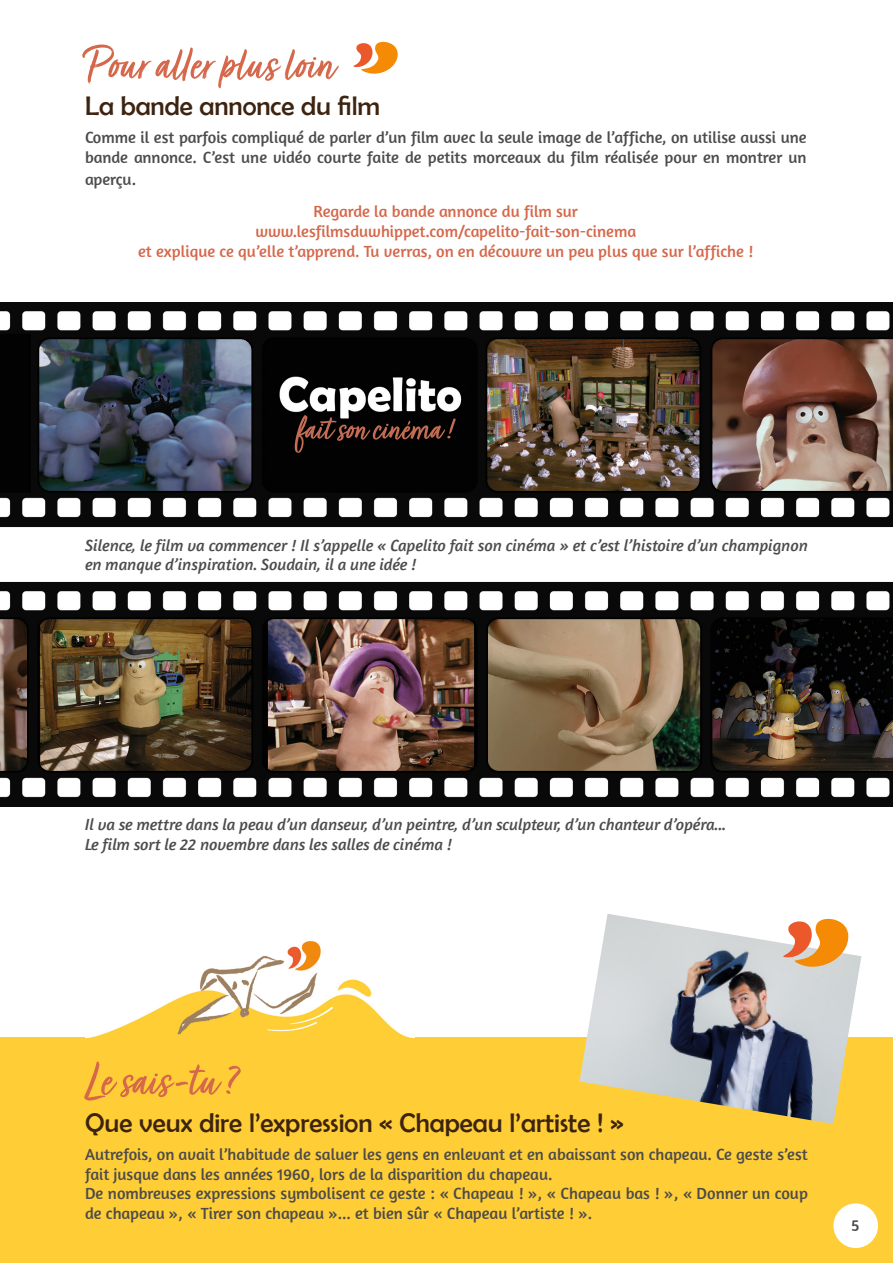
<style>
.page{position:relative;width:893px;height:1263px;background:#fff}
.page>*{position:absolute;margin:0;border:0;box-sizing:border-box;transform-origin:0 0}
.Titre{font:52.5px "Turbinado Pro";color:#d5684b}
.Titre_du_film{font:27px "Berlin Sans FB";color:#3d2411}
.Texte{font:16.5px/19.8px "Amaranth";color:#4d4b4b}
.Texte-2{font:italic 16.5px/19.8px "Amaranth";color:#4d4b4b}
.Question{font:16.5px "Amaranth";color:#d5684b}
</style>
<div class="page">
<div style="left:0;top:1037px;width:893px;height:226px;background:#ffce36"></div>
<img style="left:579px;top:914px;width:282px;height:210px">
<img style="left:93px;top:940px;width:315px;height:97px">
<img style="left:0;top:303px;width:893px;height:503px">
<svg style="left:777px;top:914px;width:78px;height:59px"></svg>
<svg style="left:353px;top:41px;width:45px;height:33px"></svg>
<div style="left:833px;top:1203px;width:45px;height:45px;background:#fff;border-radius:50%"></div>
<p class="Titre" style="left:85px;top:36px;width:251px">Pour aller plus loin</p>
<p class="Titre_du_film" style="left:85px;top:91px;width:297px">La bande annonce du film</p>
<p class="Texte" style="left:85px;top:128px;width:723px">Comme il est parfois compliqué de parler d’un film avec la seule image de l’affiche, on utilise aussi une bande annonce. C’est une vidéo courte faite de petits morceaux du film réalisée pour en montrer un</p>
<p class="Texte" style="left:85px;top:169px;width:53px">aperçu.</p>
<p class="Question" style="left:314px;top:202px;width:266px">Regarde la bande annonce du film sur</p>
<p class="Question" style="left:255px;top:222px;width:382px">www.lesfilmsduwhippet.com/capelito-fait-son-cinema</p>
<p class="Question" style="left:138px;top:242px;width:617px">et explique ce qu’elle t’apprend. Tu verras, on en découvre un peu plus que sur l’affiche !</p>
<p class="Texte-2" style="left:85px;top:535px;width:724px">Silence, le film va commencer ! Il s’appelle « Capelito fait son cinéma » et c’est l’histoire d’un champignon en manque d’inspiration. Soudain, il a une idée !</p>
<p class="Texte-2" style="left:85px;top:815px;width:643px">Il va se mettre dans la peau d’un danseur, d’un peintre, d’un sculpteur, d’un chanteur d’opéra...</p>
<p class="Texte-2" style="left:85px;top:834px;width:369px">Le film sort le 22 novembre dans les salles de cinéma !</p>
<p class="Titre" style="left:85px;top:1052px;width:155px">Le sais-tu ?</p>
<p class="Titre_du_film" style="left:85px;top:1107px;width:540px">Que veux dire l’expression « Chapeau l’artiste ! »</p>
<p class="Texte" style="left:85px;top:1144px;width:724px">Autrefois, on avait l’habitude de saluer les gens en enlevant et en abaissant son chapeau. Ce geste s’est fait jusque dans les années 1960, lors de la disparition du chapeau.</p>
<p class="Texte" style="left:85px;top:1184px;width:724px">De nombreuses expressions symbolisent ce geste : « Chapeau ! », « Chapeau bas ! », « Donner un coup de chapeau », « Tirer son chapeau »... et bien sûr « Chapeau l’artiste ! ».</p>
<p class="Texte" style="left:851px;top:1215px;width:10px">5</p>
</div>
